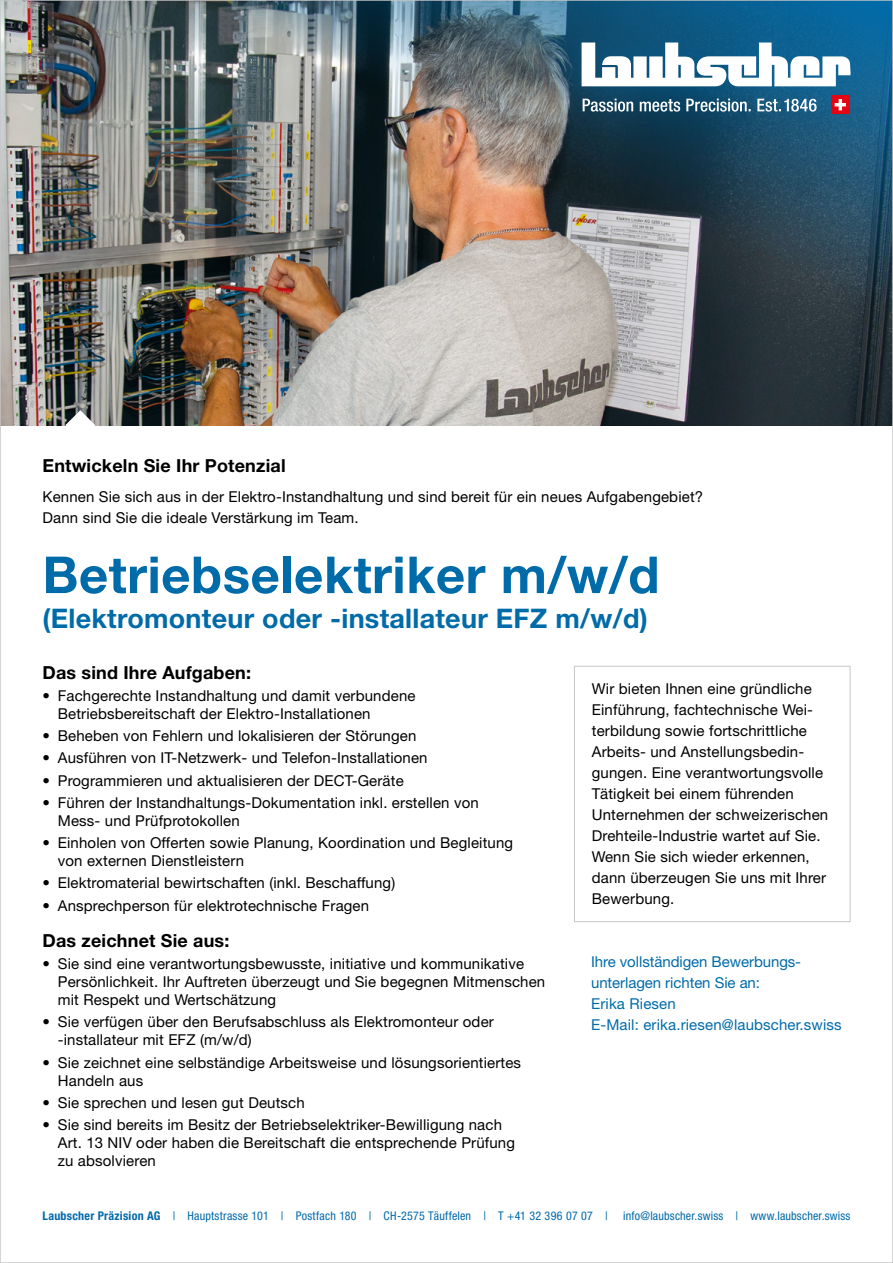
<style>
.page{position:relative;width:893px;height:1263px;background:#fff}
.page>*{position:absolute;margin:0;border:0;box-sizing:border-box;transform-origin:0 0}
.t1{font:700 51px "Helvetica Neue LT Std";letter-spacing:.01em;color:#006ba9}
.t2{font:700 27px "Helvetica Neue LT Std";letter-spacing:.01em;color:#006ba9}
.t3{font:700 18px "Helvetica Neue LT Std";letter-spacing:.01em;color:#000}
.t4{font:15px/21px "Helvetica Neue LT Std";letter-spacing:.01em;color:#000}
.t5{font:15px/21px "Helvetica Neue LT Std";letter-spacing:-.005em;color:#006ba9}
.t6{font:condensed 12px "Helvetica Neue LT Std";letter-spacing:.015em;color:#0069aa}
.s1{font-weight:700}
</style>
<div class="page">
<img style="left:2px;top:2px;width:63px;height:423px">
<div style="left:574px;top:666px;width:276px;height:256px;border:1px solid #c6c6c6"></div>
<img style="left:65px;top:2px;width:826px;height:424px">
<div style="left:548px;top:11px;width:334px;height:136px;background:#006ba9;opacity:.5"></div>
<svg style="left:583px;top:99px;width:233px;height:13px"></svg>
<div style="left:831px;top:95px;width:19px;height:19px;background:#e30512"></div>
<svg style="left:835px;top:99px;width:11px;height:11px"></svg>
<svg style="left:582px;top:43px;width:269px;height:43px"></svg>
<p class="t3" style="left:43px;top:455px;width:245px">Entwickeln Sie Ihr Potenzial</p>
<p class="t4" style="left:43px;top:486px;width:662px">Kennen Sie sich aus in der Elektro-Instandhaltung und sind bereit für ein neues Aufgabengebiet?<br>Dann sind Sie die ideale Verstärkung im Team.</p>
<h1 class="t1" style="left:43px;top:543px;width:618px">Betriebselektriker m/w/d</h1>
<h2 class="t2" style="left:43px;top:601px;width:607px">(Elektromonteur oder -installateur EFZ m/w/d)</h2>
<p class="t3" style="left:43px;top:661px;width:210px">Das sind Ihre Aufgaben:</p>
<p class="t4" style="left:58px;top:686px;width:359px;line-height:18px;text-indent:-15px">• Fachgerechte Instandhaltung und damit verbundene<br>Betriebsbereitschaft der Elektro-Installationen</p>
<p class="t4" style="left:43px;top:725px;width:375px">• Beheben von Fehlern und lokalisieren der Störungen</p>
<p class="t4" style="left:43px;top:747px;width:387px">• Ausführen von IT-Netzwerk- und Telefon-Installationen</p>
<p class="t4" style="left:43px;top:770px;width:363px">• Programmieren und aktualisieren der DECT-Geräte</p>
<p class="t4" style="left:58px;top:793px;width:422px;line-height:18px;text-indent:-15px">• Führen der Instandhaltungs-Dokumentation inkl. erstellen von<br>Mess- und Prüfprotokollen</p>
<p class="t4" style="left:58px;top:834px;width:457px;line-height:18px;text-indent:-15px">• Einholen von Offerten sowie Planung, Koordination und Begleitung von externen Dienstleistern</p>
<p class="t4" style="left:43px;top:872px;width:354px">• Elektromaterial bewirtschaften (inkl. Beschaffung)</p>
<p class="t4" style="left:43px;top:895px;width:328px">• Ansprechperson für elektrotechnische Fragen</p>
<p class="t3" style="left:43px;top:929px;width:188px">Das zeichnet Sie aus:</p>
<p class="t4" style="left:58px;top:954px;width:489px;line-height:18px;text-indent:-15px">• Sie sind eine verantwortungsbewusste, initiative und kommunikative<br>Persönlichkeit. Ihr Auftreten überzeugt und Sie begegnen Mitmenschen mit Respekt und Wertschätzung</p>
<p class="t4" style="left:58px;top:1013px;width:438px;line-height:18px;text-indent:-15px">• Sie verfügen über den Berufsabschluss als Elektromonteur oder -installateur mit EFZ (m/w/d)</p>
<p class="t4" style="left:58px;top:1053px;width:465px;line-height:18px;text-indent:-15px">• Sie zeichnet eine selbständige Arbeitsweise und lösungsorientiertes<br>Handeln aus</p>
<p class="t4" style="left:43px;top:1092px;width:264px">• Sie sprechen und lesen gut Deutsch</p>
<p class="t4" style="left:58px;top:1115px;width:459px;line-height:18px;text-indent:-15px">• Sie sind bereits im Besitz der Betriebselektriker-Bewilligung nach<br>Art. 13 NIV oder haben die Bereitschaft die entsprechende Prüfung zu absolvieren</p>
<p class="t4" style="left:592px;top:678px;width:238px">Wir bieten Ihnen eine gründliche<br>Einführung, fachtechnische Wei&shy;terbildung sowie fortschrittliche<br>Arbeits- und Anstellungsbedin&shy;gungen. Eine verantwortungsvolle<br>Tätigkeit bei einem führenden<br>Unternehmen der schweizerischen<br>Drehteile-Industrie wartet auf Sie.<br>Wenn Sie sich wieder erkennen, dann überzeugen Sie uns mit Ihrer<br>Bewerbung.</p>
<p class="t5" style="left:591px;top:951px;width:252px">Ihre vollständigen Bewerbungs&shy;unterlagen richten Sie an:<br>Erika Riesen<br>E-Mail: erika.riesen@laubscher.swiss</p>
<p class="t6" style="left:43px;top:1209px;width:567px"><span class="s1">Laubscher Präzision AG</span> | Hauptstrasse 101 | Postfach 180 | CH-2575 Täuffelen | T +41 32 396 07 07 |</p>
<p class="t6" style="left:623px;top:1209px;width:229px">info@laubscher.swiss | www.laubscher.swiss</p>
</div>
